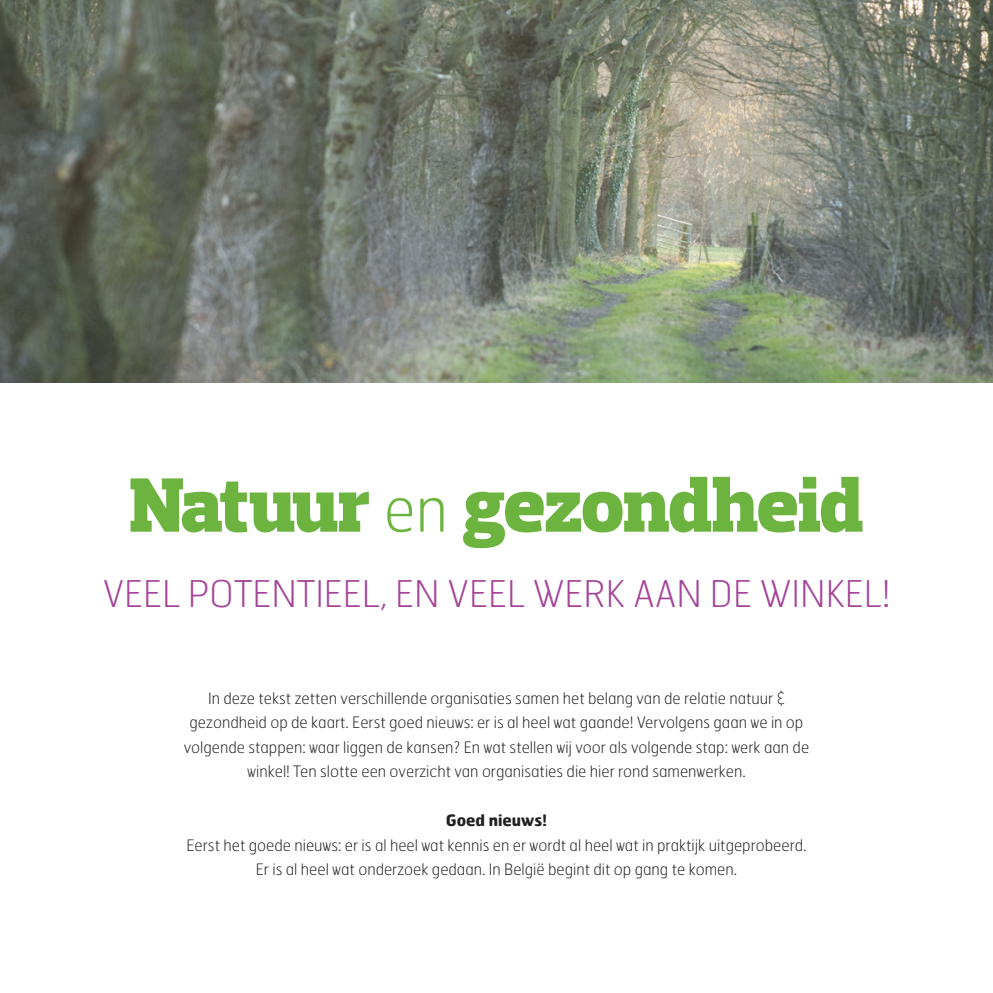
<style>
.page{position:relative;width:993px;height:993px;background:#fff}
.page>*{position:absolute;margin:0;border:0;box-sizing:border-box;transform-origin:0 0}
.t1{font:900 78.4px "Prelo Slab";letter-spacing:-.015em;color:#6cb43f}
.t2{font:100 36.75px "Hermes FB";color:#a54499}
.t3{font:100 15.75px/24.5px "Hermes FB";color:#231f20;text-align:center}
.t4{font:700 15.75px "Hermes FB";color:#231f20}
.s1{font-family:"Hermes FB";font-weight:100;font-size:61.25px}
</style>
<div class="page">
<img style="left:0;top:0;width:992px;height:382px">
<h1 class="t1" style="left:130px;top:457px;width:734px">Natuur <span class="s1">en</span> gezondheid</h1>
<h2 class="t2" style="left:103px;top:570px;width:788px">veel potentieel, en veel werk aan de winkel!</h2>
<p class="t3" style="left:184px;top:685px;width:626px">I n deze tekst zetten verschillende organisaties samen het belang van de relatie natuur &amp; gezondheid op de kaart. Eerst goed nieuws: er is al heel wat gaande! Vervolgens gaan we in op volgende stappen: waar liggen de kansen? En wat stellen wij voor als volgende stap: werk aan de winkel! Ten slotte een overzicht van organisaties die hier rond samenwerken.</p>
<p class="t4" style="left:445px;top:809px;width:103px">Goed nieuws!</p>
<p class="t3" style="left:186px;top:832px;width:621px">Eerst het goede nieuws: er is al heel wat kennis en er wordt al heel wat in praktijk uitgeprobeerd.<br>Er is al heel wat onderzoek gedaan. In België begint dit op gang te komen.</p>
</div>
